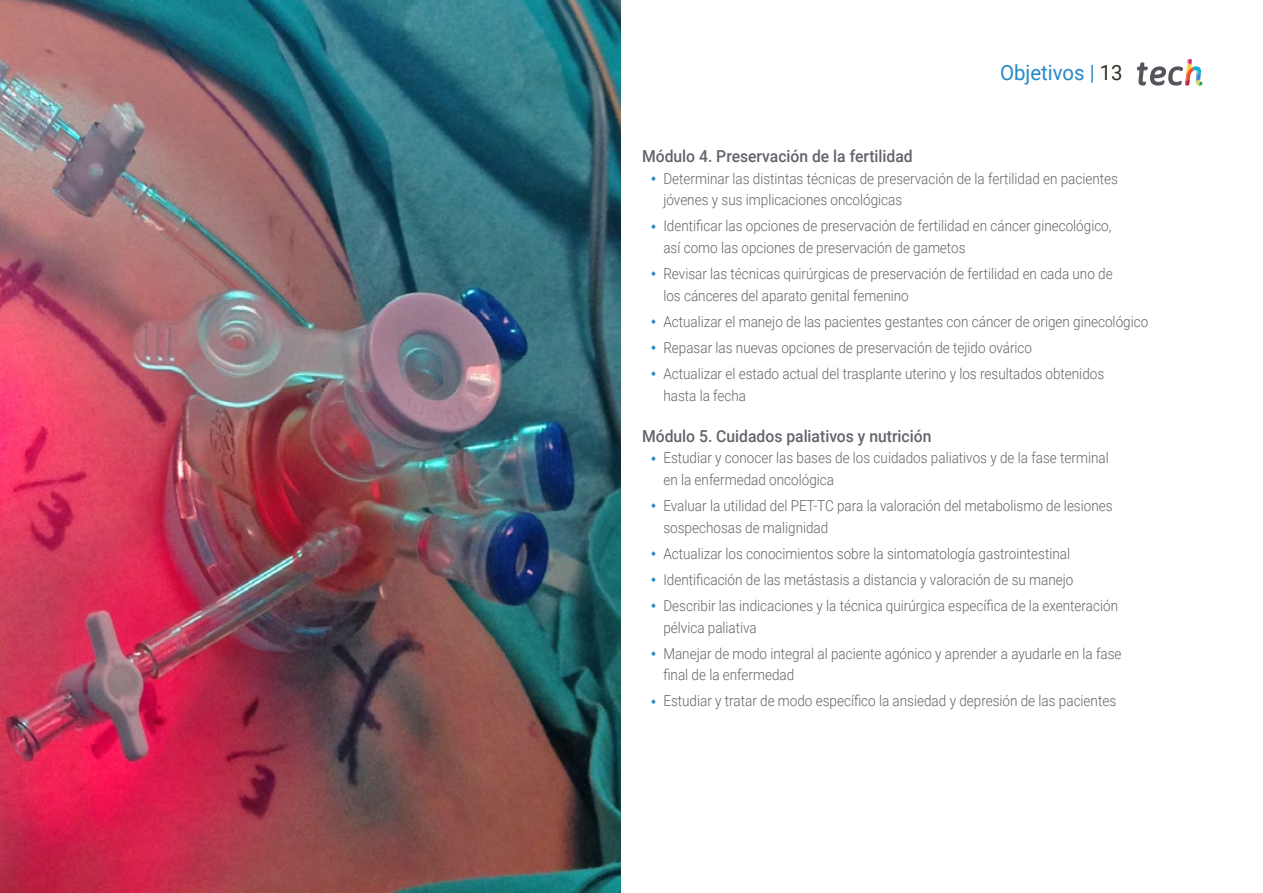
<style>
.page{position:relative;width:1263px;height:893px;background:#fff}
.page>*{position:absolute;margin:0;border:0;box-sizing:border-box;transform-origin:0 0}
.t1{font:21px "Roboto";color:#2488c9}
.t2{font:500 16.5px "Roboto";color:#61646a;scale:.95 1}
.t3{font:300 15px/26px "Roboto";color:#61646a;scale:.9 1}
.s1{color:#312e20}
</style>
<div class="page">
<img style="left:0;top:0;width:621px;height:893px">
<svg style="left:1137px;top:59px;width:65px;height:27px"></svg>
<h1 class="t1" style="left:1000px;top:57px;width:124px">Objetivos | <span class="s1">13</span></h1>
<p class="t2" style="left:642px;top:145px;width:286px">Módulo 4. Preservación de la fertilidad</p>
<p class="t3" style="left:663px;top:167px;width:507px;line-height:21.8px">Determinar las distintas técnicas de preservación de la fertilidad en pacientes jóvenes y sus implicaciones oncológicas</p>
<p class="t3" style="left:663px;top:215px;width:499px;line-height:21.8px">Identificar las opciones de preservación de fertilidad en cáncer ginecológico, así como las opciones de preservación de gametos</p>
<p class="t3" style="left:663px;top:262px;width:501px;line-height:21.8px">Revisar las técnicas quirúrgicas de preservación de fertilidad en cada uno de los cánceres del aparato genital femenino</p>
<p class="t3" style="left:663px;top:308px;width:540px">Actualizar el manejo de las pacientes gestantes con cáncer de origen ginecológico<br>Repasar las nuevas opciones de preservación de tejido ovárico<br>Actualizar el estado actual del trasplante uterino y los resultados obtenidos</p>
<p class="t3" style="left:663px;top:382px;width:93px">hasta la fecha</p>
<p class="t2" style="left:642px;top:424px;width:306px">Módulo 5. Cuidados paliativos y nutrición</p>
<p class="t3" style="left:663px;top:447px;width:496px;line-height:21.8px">Estudiar y conocer las bases de los cuidados paliativos y de la fase terminal en la enfermedad oncológica</p>
<p class="t3" style="left:663px;top:494px;width:501px;line-height:21.8px">Evaluar la utilidad del PET-TC para la valoración del metabolismo de lesiones sospechosas de malignidad</p>
<p class="t3" style="left:663px;top:540px;width:507px">Actualizar los conocimientos sobre la sintomatología gastrointestinal<br>Identificación de las metástasis a distancia y valoración de su manejo<br>Describir las indicaciones y la técnica quirúrgica específica de la exenteración</p>
<p class="t3" style="left:663px;top:614px;width:511px">pélvica paliativa<br>Manejar de modo integral al paciente agónico y aprender a ayudarle en la fase</p>
<p class="t3" style="left:663px;top:661px;width:505px">final de la enfermedad<br>Estudiar y tratar de modo específico la ansiedad y depresión de las pacientes</p>
</div>
